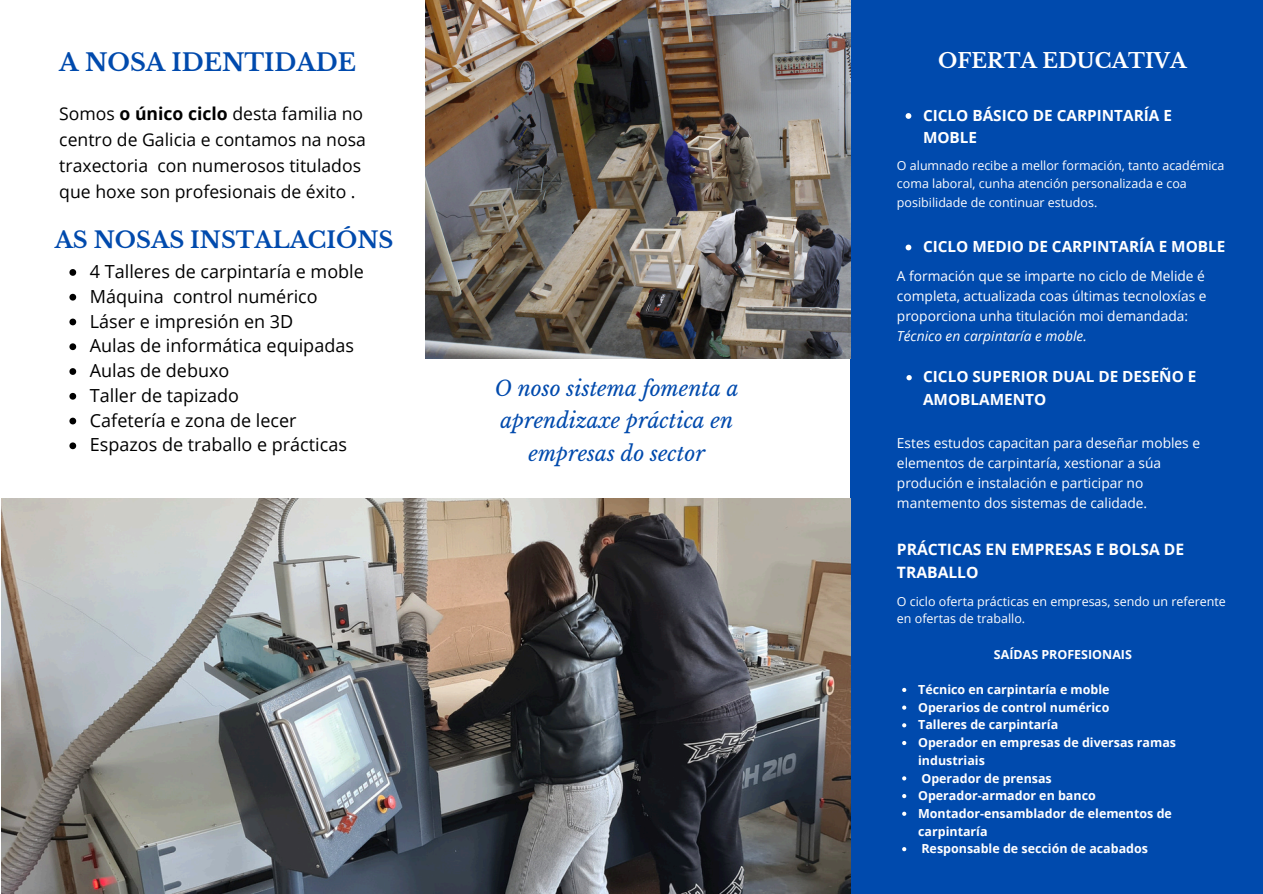
<style>
.page{position:relative;width:1263px;height:894px;background:#fff}
.page>*{position:absolute;margin:0;border:0;box-sizing:border-box;transform-origin:0 0}
.t1{font:700 23.85px "Libre Baskerville";color:#004aad}
.t2{font:700 22.5px "Libre Baskerville";color:#004aad}
.t3{font:italic 21px/32.7px "Libre Baskerville";color:#004aad;text-align:center}
.t4{font:700 20.4px "Libre Baskerville";color:#fff}
.t5{font:18px "Open Sans";color:#000}
.t6{font:17.55px/25.8px "Open Sans";color:#000}
.t7{font:700 15.6px/22.2px "Open Sans";color:#fff}
.t8{font:700 15.3px/22px "Open Sans";color:#fff}
.t9{font:13.8px/20.1px "Open Sans";color:#fff;text-align:justify}
.t10{font:italic 13.8px "Open Sans";color:#fff}
.t11{font:700 12.45px/17.7px "Open Sans";color:#fff}
.t12{font:12.45px/18.3px "Open Sans";color:#fff}
.s1{font-weight:700}
</style>
<div class="page">
<div style="left:850px;top:0;width:413px;height:893px;background:#004aad"></div>
<img style="left:425px;top:0;width:425px;height:358px">
<img style="left:1px;top:499px;width:850px;height:394px">
<svg style="left:906px;top:113px;width:5px;height:6px"></svg>
<svg style="left:906px;top:244px;width:5px;height:6px"></svg>
<svg style="left:906px;top:375px;width:6px;height:5px"></svg>
<svg style="left:902px;top:687px;width:4px;height:4px"></svg>
<svg style="left:902px;top:705px;width:4px;height:4px"></svg>
<svg style="left:902px;top:723px;width:4px;height:4px"></svg>
<svg style="left:902px;top:741px;width:4px;height:3px"></svg>
<svg style="left:902px;top:776px;width:4px;height:4px"></svg>
<svg style="left:902px;top:794px;width:4px;height:4px"></svg>
<svg style="left:902px;top:811px;width:4px;height:4px"></svg>
<svg style="left:902px;top:847px;width:4px;height:4px"></svg>
<svg style="left:69px;top:269px;width:7px;height:7px"></svg>
<svg style="left:69px;top:294px;width:7px;height:6px"></svg>
<svg style="left:69px;top:318px;width:7px;height:7px"></svg>
<svg style="left:69px;top:343px;width:7px;height:7px"></svg>
<svg style="left:69px;top:368px;width:7px;height:7px"></svg>
<svg style="left:69px;top:393px;width:7px;height:6px"></svg>
<svg style="left:69px;top:417px;width:7px;height:7px"></svg>
<svg style="left:69px;top:442px;width:7px;height:7px"></svg>
<h1 class="t1" style="left:59px;top:47px;width:298px">A NOSA IDENTIDADE</h1>
<p class="t6" style="left:59px;top:100px;width:308px">Somos <span class="s1">o único ciclo</span> desta familia no centro de Galicia e contamos na nosa traxectoria con numerosos titulados que hoxe son profesionais de éxito .</p>
<p class="t2" style="left:55px;top:226px;width:340px">AS NOSAS INSTALACIÓNS</p>
<p class="t5" style="left:90px;top:259px;width:275px">4 Talleres de carpintaría e moble</p>
<p class="t5" style="left:90px;top:283px;width:229px">Máquina control numérico</p>
<p class="t5" style="left:90px;top:308px;width:205px">Láser e impresión en 3D</p>
<p class="t5" style="left:90px;top:333px;width:266px">Aulas de informática equipadas</p>
<p class="t5" style="left:90px;top:358px;width:141px">Aulas de debuxo</p>
<p class="t5" style="left:90px;top:382px;width:151px">Taller de tapizado</p>
<p class="t5" style="left:90px;top:407px;width:208px">Cafetería e zona de lecer</p>
<p class="t5" style="left:90px;top:432px;width:259px">Espazos de traballo e prácticas</p>
<p class="t3" style="left:495px;top:372px;width:245px">O noso sistema fomenta a aprendizaxe práctica en empresas do sector</p>
<p class="t4" style="left:938px;top:48px;width:250px">OFERTA EDUCATIVA</p>
<p class="t8" style="left:923px;top:104px;width:251px">CICLO BÁSICO DE CARPINTARÍA E<br>MOBLE</p>
<p class="t12" style="left:897px;top:156px;width:329px">O alumnado recibe a mellor formación, tanto académica coma laboral, cunha atención personalizada e coa posibilidade de continuar estudos.</p>
<p class="t8" style="left:923px;top:235px;width:304px">CICLO MEDIO DE CARPINTARÍA E MOBLE</p>
<p class="t9" style="left:897px;top:265px;width:311px">A formación que se imparte no ciclo de Melide é completa, actualizada coas últimas tecnoloxías e proporciona unha titulación moi demandada:</p>
<p class="t10" style="left:897px;top:326px;width:191px">Técnico en carpintaría e moble.</p>
<p class="t8" style="left:923px;top:365px;width:275px">CICLO SUPERIOR DUAL DE DESEÑO E<br>AMOBLAMENTO</p>
<p class="t9" style="left:897px;top:432px;width:305px;text-align:left">Estes estudos capacitan para deseñar mobles e elementos de carpintaría, xestionar a súa produción e instalación e participar no mantemento dos sistemas de calidade.</p>
<p class="t7" style="left:897px;top:538px;width:289px">PRÁCTICAS EN EMPRESAS E BOLSA DE<br>TRABALLO</p>
<p class="t12" style="left:897px;top:591px;width:330px;line-height:17.7px">O ciclo oferta prácticas en empresas, sendo un referente en ofertas de traballo.</p>
<p class="t11" style="left:994px;top:644px;width:139px">SAÍDAS PROFESIONAIS</p>
<h3 class="t11" style="left:918px;top:680px;width:193px">Técnico en carpintaría e moble</h3>
<p class="t11" style="left:918px;top:698px;width:193px">Operarios de control numérico</p>
<h2 class="t11" style="left:918px;top:715px;width:142px">Talleres de carpintaría</h2>
<p class="t11" style="left:918px;top:733px;width:259px">Operador en empresas de diversas ramas industriais</p>
<p class="t11" style="left:921px;top:768px;width:132px">Operador de prensas</p>
<p class="t11" style="left:918px;top:786px;width:179px">Operador-armador en banco</p>
<h5 class="t11" style="left:918px;top:804px;width:255px">Montador-ensamblador de elementos de carpintaría</h5>
<p class="t11" style="left:921px;top:839px;width:228px">Responsable de sección de acabados</p>
</div>
